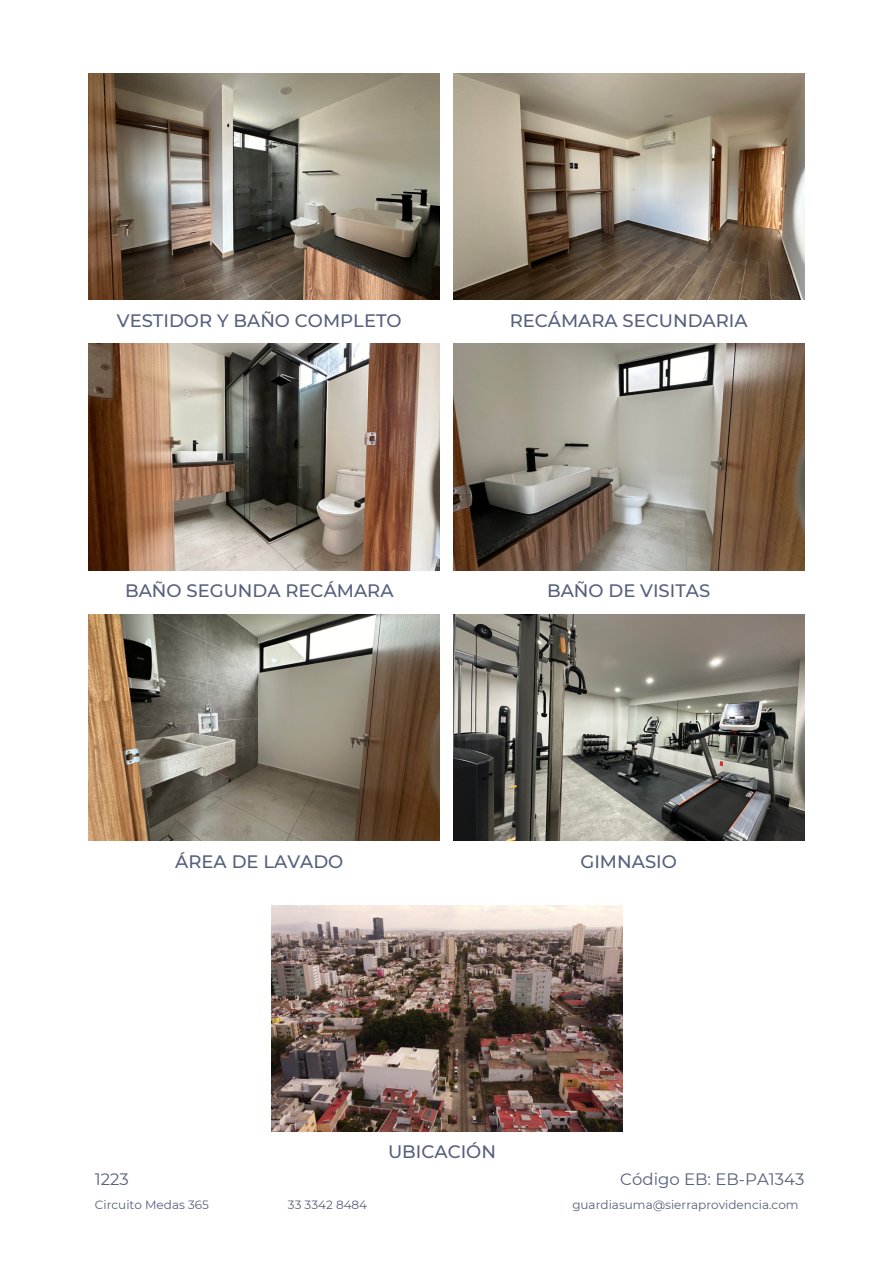
<style>
.page{position:relative;width:893px;height:1264px;background:#fff}
.page>*{position:absolute;margin:0;border:0;box-sizing:border-box;transform-origin:0 0}
.t1{font:500 18px "Montserrat";color:#565f7c}
.t2{font:16.5px "Montserrat";color:#565f7c}
.t3{font:12px "Montserrat";color:#565f7c}
</style>
<div class="page">
<img style="left:453px;top:73px;width:351px;height:227px">
<img style="left:89px;top:73px;width:351px;height:227px">
<img style="left:453px;top:344px;width:351px;height:226px">
<img style="left:89px;top:344px;width:351px;height:226px">
<img style="left:453px;top:614px;width:351px;height:226px">
<img style="left:89px;top:614px;width:351px;height:226px">
<img style="left:271px;top:905px;width:351px;height:226px">
<p class="t1" style="left:117px;top:309px;width:286px">VESTIDOR Y BAÑO COMPLETO</p>
<p class="t1" style="left:509px;top:309px;width:239px">RECÁMARA SECUNDARIA</p>
<p class="t1" style="left:125px;top:579px;width:270px">BAÑO SEGUNDA RECÁMARA</p>
<p class="t1" style="left:547px;top:579px;width:165px">BAÑO DE VISITAS</p>
<p class="t1" style="left:175px;top:850px;width:169px">ÁREA DE LAVADO</p>
<p class="t1" style="left:580px;top:850px;width:98px">GIMNASIO</p>
<p class="t1" style="left:388px;top:1140px;width:109px">UBICACIÓN</p>
<p class="t2" style="left:95px;top:1169px;width:35px">1223</p>
<p class="t2" style="left:620px;top:1169px;width:185px">Código EB: EB-PA1343</p>
<p class="t3" style="left:95px;top:1197px;width:116px">Circuito Medas 365</p>
<p class="t3" style="left:288px;top:1197px;width:81px">33 3342 8484</p>
<p class="t3" style="left:572px;top:1197px;width:228px">guardiasuma@sierraprovidencia.com</p>
</div>
